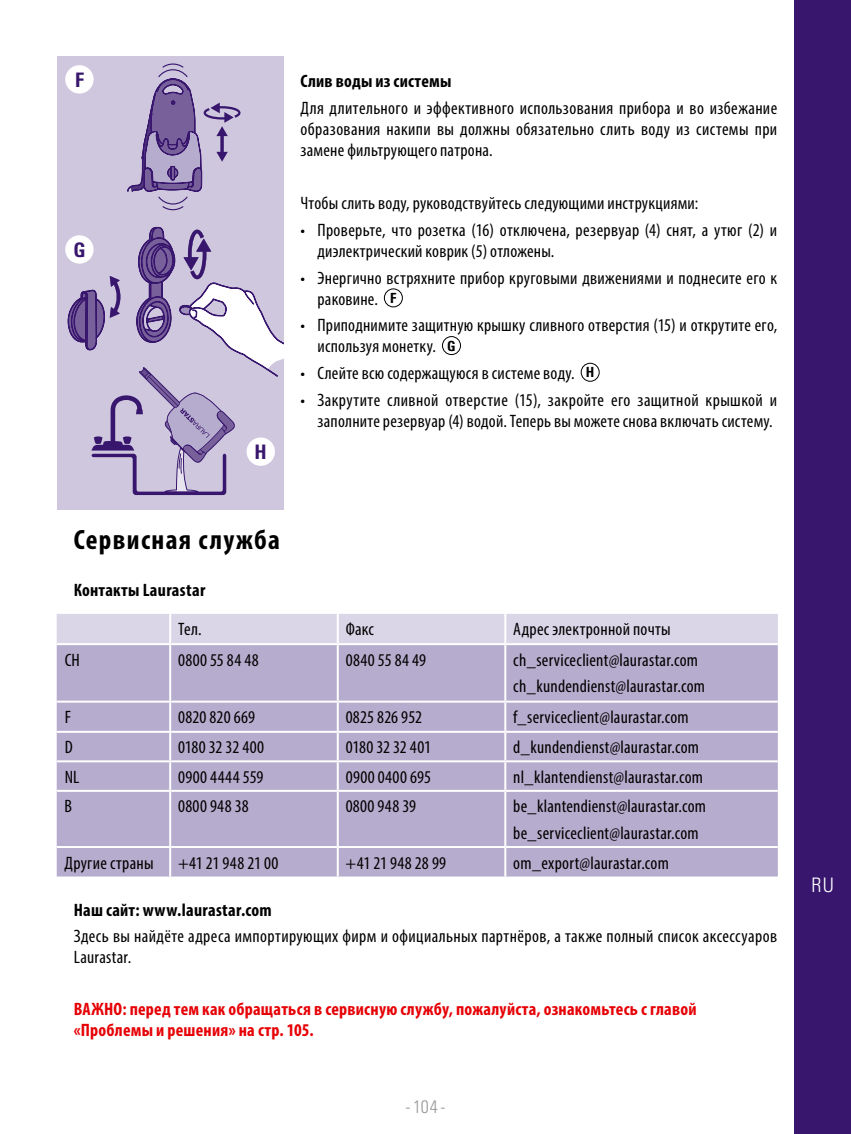
<style>
.page{position:relative;width:851px;height:1134px;background:#fff}
.page>*{position:absolute;margin:0;border:0;box-sizing:border-box;transform-origin:0 0}
.t1{font:700 condensed 28px "Myriad Pro";letter-spacing:.05em;color:#000}
.t2{font:700 condensed 20px "Univers";color:#38166d}
.t3{font:300 condensed 20px "Univers";color:#fff}
.t4{font:condensed 18px/21px "Myriad Pro";letter-spacing:.015em;color:#000}
.t5{font:700 condensed 18px/21px "Myriad Pro";letter-spacing:.015em;color:#e60005}
.t6{font:700 condensed 18px "Myriad Pro";letter-spacing:.015em;color:#000}
.t7{font:condensed 18px "Myriad Pro";letter-spacing:-.01em;color:#000}
.t8{font:300 condensed 18px "Univers";color:#98989c}
.s1{font-family:"Univers";font-weight:700;font-size:14px}
</style>
<div class="page">
<div style="left:57px;top:57px;width:226px;height:453px;background:#cec7de"></div>
<svg style="left:127px;top:63px;width:113px;height:148px"></svg>
<svg style="left:68px;top:227px;width:215px;height:268px"></svg>
<div style="left:384px;top:288px;width:19px;height:19px;border:1px solid #000;border-radius:50%"></div>
<div style="left:442px;top:336px;width:19px;height:19px;border:1px solid #000;border-radius:50%"></div>
<div style="left:580px;top:363px;width:19px;height:19px;border:1px solid #000;border-radius:50%"></div>
<div style="left:57px;top:614px;width:720px;height:29px;background:#dad5e7"></div>
<div style="left:57px;top:645px;width:720px;height:231px;background:#b6accd"></div>
<hr style="left:169px;top:614px;width:2px;height:29px;background:#fff">
<hr style="left:169px;top:645px;width:2px;height:56px;background:#fff">
<hr style="left:57px;top:701px;width:114px;height:2px;background:#fff">
<hr style="left:169px;top:703px;width:2px;height:28px;background:#fff">
<hr style="left:57px;top:731px;width:114px;height:2px;background:#fff">
<hr style="left:169px;top:733px;width:2px;height:27px;background:#fff">
<hr style="left:57px;top:760px;width:114px;height:2px;background:#fff">
<hr style="left:169px;top:762px;width:2px;height:28px;background:#fff">
<hr style="left:57px;top:790px;width:114px;height:2px;background:#fff">
<hr style="left:169px;top:792px;width:2px;height:54px;background:#fff">
<hr style="left:57px;top:846px;width:114px;height:2px;background:#fff">
<hr style="left:169px;top:848px;width:2px;height:28px;background:#fff">
<hr style="left:337px;top:614px;width:2px;height:29px;background:#fff">
<hr style="left:504px;top:614px;width:2px;height:29px;background:#fff">
<hr style="left:337px;top:645px;width:2px;height:56px;background:#fff">
<hr style="left:504px;top:645px;width:2px;height:56px;background:#fff">
<hr style="left:171px;top:701px;width:167px;height:2px;background:#fff">
<hr style="left:338px;top:701px;width:167px;height:2px;background:#fff">
<hr style="left:337px;top:703px;width:2px;height:28px;background:#fff">
<hr style="left:505px;top:701px;width:272px;height:2px;background:#fff">
<hr style="left:504px;top:703px;width:2px;height:28px;background:#fff">
<hr style="left:171px;top:731px;width:167px;height:2px;background:#fff">
<hr style="left:338px;top:731px;width:167px;height:2px;background:#fff">
<hr style="left:337px;top:733px;width:2px;height:27px;background:#fff">
<hr style="left:505px;top:731px;width:272px;height:2px;background:#fff">
<hr style="left:504px;top:733px;width:2px;height:27px;background:#fff">
<hr style="left:171px;top:760px;width:167px;height:2px;background:#fff">
<hr style="left:338px;top:760px;width:167px;height:2px;background:#fff">
<hr style="left:337px;top:762px;width:2px;height:28px;background:#fff">
<hr style="left:505px;top:760px;width:272px;height:2px;background:#fff">
<hr style="left:504px;top:762px;width:2px;height:28px;background:#fff">
<hr style="left:171px;top:790px;width:167px;height:2px;background:#fff">
<hr style="left:338px;top:790px;width:167px;height:2px;background:#fff">
<hr style="left:337px;top:792px;width:2px;height:54px;background:#fff">
<hr style="left:505px;top:790px;width:272px;height:2px;background:#fff">
<hr style="left:504px;top:792px;width:2px;height:54px;background:#fff">
<hr style="left:171px;top:846px;width:167px;height:2px;background:#fff">
<hr style="left:338px;top:846px;width:167px;height:2px;background:#fff">
<hr style="left:337px;top:848px;width:2px;height:28px;background:#fff">
<hr style="left:505px;top:846px;width:272px;height:2px;background:#fff">
<hr style="left:504px;top:848px;width:2px;height:28px;background:#fff">
<div style="left:65px;top:65px;width:29px;height:29px;background:#fff;border-radius:50%"></div>
<div style="left:65px;top:235px;width:29px;height:29px;background:#fff;border-radius:50%"></div>
<div style="left:246px;top:437px;width:29px;height:29px;background:#fff;border-radius:50%"></div>
<div style="left:794px;top:0;width:56px;height:1134px;background:#38166d"></div>
<p class="t2" style="left:75px;top:67px;width:10px">F</p>
<p class="t2" style="left:73px;top:237px;width:14px">G</p>
<p class="t2" style="left:254px;top:439px;width:14px">H</p>
<p class="t6" style="left:300px;top:70px;width:152px">Слив воды из системы</p>
<p class="t4" style="left:300px;top:97px;width:478px;text-align:justify">Для длительного и эффективного использования прибора и во избежание образования накипи вы должны обязательно слить воду из системы при замене фильтрующего патрона.</p>
<p class="t4" style="left:300px;top:193px;width:399px">Чтобы слить воду, руководствуйтесь следующими инструкциями:</p>
<p class="t4" style="left:317px;top:219px;width:461px;text-indent:-17px">• Проверьте, что розетка (16) отключена, резервуар (4) снят, а утюг (2) и диэлектрический коврик (5) отложены.</p>
<p class="t4" style="left:317px;top:267px;width:461px;text-indent:-17px">• Энергично встряхните прибор круговыми движениями и поднесите его к раковине. <span class="s1">F</span></p>
<p class="t4" style="left:317px;top:315px;width:461px;text-indent:-17px">• Приподнимите защитную крышку сливного отверстия (15) и открутите его, используя монетку. <span class="s1">G</span></p>
<p class="t4" style="left:300px;top:362px;width:295px">• Слейте всю содержащуюся в системе воду. <span class="s1">H</span></p>
<p class="t4" style="left:300px;top:389px;width:478px;text-align:right">• Закрутите сливной отверстие (15), закройте его защитной крышкой и заполните резервуар (4) водой. Теперь вы можете снова включать систему.</p>
<h1 class="t1" style="left:74px;top:522px;width:208px">Сервисная служба</h1>
<p class="t6" style="left:74px;top:578px;width:133px">Контакты Laurastar</p>
<p class="t4" style="left:178px;top:619px;width:25px">Тел.</p>
<p class="t4" style="left:346px;top:619px;width:30px">Факс</p>
<p class="t4" style="left:513px;top:619px;width:159px">Адрес электронной почты</p>
<p class="t4" style="left:65px;top:649px;width:17px">CH</p>
<p class="t4" style="left:178px;top:649px;width:82px">0800 55 84 48</p>
<p class="t4" style="left:345px;top:649px;width:82px">0840 55 84 49</p>
<p class="t4" style="left:513px;top:646px;width:193px;line-height:26.6px">ch_serviceclient@laurastar.com ch_kundendienst@laurastar.com</p>
<p class="t4" style="left:65px;top:706px;width:8px">F</p>
<p class="t4" style="left:178px;top:706px;width:78px">0820 820 669</p>
<p class="t4" style="left:345px;top:706px;width:78px">0825 826 952</p>
<p class="t4" style="left:513px;top:706px;width:177px">f_serviceclient@laurastar.com</p>
<p class="t4" style="left:65px;top:737px;width:10px">D</p>
<p class="t7" style="left:178px;top:736px;width:88px">0180 32 32 400</p>
<p class="t7" style="left:345px;top:736px;width:87px">0180 32 32 401</p>
<p class="t4" style="left:513px;top:737px;width:187px">d_kundendienst@laurastar.com</p>
<p class="t4" style="left:65px;top:766px;width:16px">NL</p>
<p class="t4" style="left:178px;top:766px;width:87px">0900 4444 559</p>
<p class="t4" style="left:345px;top:766px;width:87px">0900 0400 695</p>
<p class="t4" style="left:513px;top:766px;width:191px">nl_klantendienst@laurastar.com</p>
<p class="t4" style="left:65px;top:796px;width:9px">B</p>
<p class="t4" style="left:178px;top:796px;width:72px">0800 948 38</p>
<p class="t4" style="left:345px;top:796px;width:72px">0800 948 39</p>
<p class="t4" style="left:513px;top:793px;width:194px;line-height:26.6px">be_klantendienst@laurastar.com be_serviceclient@laurastar.com</p>
<p class="t4" style="left:65px;top:852px;width:90px">Другие страны</p>
<p class="t4" style="left:178px;top:852px;width:102px">+41 21 948 21 00</p>
<p class="t4" style="left:345px;top:852px;width:102px">+41 21 948 28 99</p>
<p class="t4" style="left:513px;top:852px;width:157px">om_export@laurastar.com</p>
<p class="t6" style="left:74px;top:899px;width:199px">Наш сайт: www.laurastar.com</p>
<p class="t4" style="left:74px;top:925px;width:704px">Здесь вы найдёте адреса импортирующих фирм и официальных партнёров, а также полный список аксессуаров<br>Laurastar.</p>
<p class="t5" style="left:74px;top:998px;width:624px">ВАЖНО: перед тем как обращаться в сервисную службу, пожалуйста, ознакомьтесь с главой «Проблемы и решения» на стр. 105.</p>
<p class="t8" style="left:405px;top:1095px;width:41px">- 104 -</p>
<p class="t3" style="left:811px;top:873px;width:24px">RU</p>
</div>
